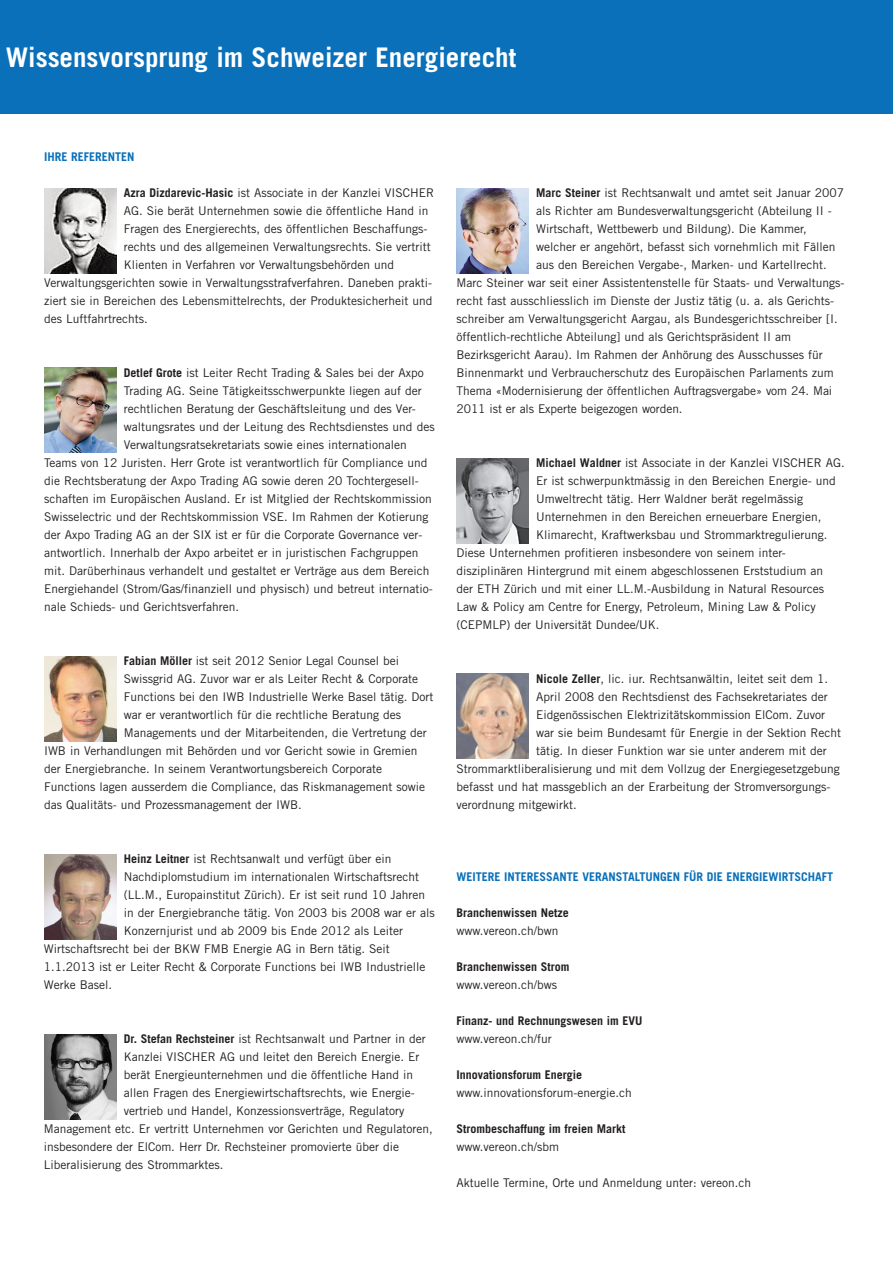
<style>
.page{position:relative;width:893px;height:1263px;background:#fff}
.page>*{position:absolute;margin:0;border:0;box-sizing:border-box;transform-origin:0 0}
.t1{font:700 27px "Trade Gothic";color:#fff}
.t2{font:12px "Trade Gothic";color:#231f20}
.t3{font:700 12px "Trade Gothic";color:#231f20}
.t4{font:700 12px "Trade Gothic";color:#0970b9}
.s1{font-weight:700}
</style>
<div class="page">
<div style="left:0;top:0;width:893px;height:114px;background:#0970b9"></div>
<img style="left:44px;top:368px;width:72px;height:85px">
<img style="left:44px;top:188px;width:72px;height:85px">
<img style="left:44px;top:1034px;width:72px;height:85px">
<img style="left:456px;top:188px;width:73px;height:85px">
<img style="left:456px;top:458px;width:73px;height:85px">
<img style="left:44px;top:656px;width:72px;height:85px">
<img style="left:456px;top:673px;width:73px;height:85px">
<img style="left:44px;top:854px;width:72px;height:85px">
<h1 class="t1" style="left:6px;top:40px;width:512px">Wissensvorsprung im Schweizer Energierecht</h1>
<p class="t4" style="left:44px;top:149px;width:92px">IHRE REFERENTEN</p>
<p class="t2" style="left:124px;top:185px;width:312px"><span class="s1">Azra Dizdarevic-Hasic</span> ist Associate in der Kanzlei VISCHER</p>
<p class="t2" style="left:124px;top:203px;width:306px">AG. Sie berät Unternehmen sowie die öffentliche Hand in</p>
<p class="t2" style="left:124px;top:221px;width:305px">Fragen des Energierechts, des öffentlichen Beschaffungs-</p>
<p class="t2" style="left:124px;top:239px;width:308px">rechts und des allgemeinen Verwaltungsrechts. Sie vertritt</p>
<p class="t2" style="left:124px;top:257px;width:272px">Klienten in Verfahren vor Verwaltungsbehörden und</p>
<p class="t2" style="left:44px;top:275px;width:389px">Verwaltungsgerichten sowie in Verwaltungsstrafverfahren. Daneben prakti-</p>
<p class="t2" style="left:44px;top:293px;width:390px">ziert sie in Bereichen des Lebensmittelrechts, der Produktesicherheit und</p>
<p class="t2" style="left:44px;top:311px;width:105px">des Luftfahrtrechts.</p>
<p class="t2" style="left:124px;top:365px;width:302px"><span class="s1">Detlef Grote</span> ist Leiter Recht Trading &amp; Sales bei der Axpo</p>
<p class="t2" style="left:124px;top:383px;width:300px">Trading AG. Seine Tätigkeitsschwerpunkte liegen auf der</p>
<p class="t2" style="left:124px;top:401px;width:293px">rechtlichen Beratung der Geschäftsleitung und des Ver-</p>
<p class="t2" style="left:124px;top:419px;width:312px">waltungsrates und der Leitung des Rechtsdienstes und des</p>
<p class="t2" style="left:124px;top:437px;width:285px">Verwaltungsratsekretariats sowie eines internationalen</p>
<p class="t2" style="left:44px;top:455px;width:385px">Teams von 12 Juristen. Herr Grote ist verantwortlich für Compliance und</p>
<p class="t2" style="left:44px;top:473px;width:376px">die Rechtsberatung der Axpo Trading AG sowie deren 20 Tochtergesell-</p>
<p class="t2" style="left:44px;top:491px;width:389px">schaften im Europäischen Ausland. Er ist Mitglied der Rechtskommission</p>
<p class="t2" style="left:44px;top:509px;width:386px">Swisselectric und der Rechtskommission VSE. Im Rahmen der Kotierung</p>
<p class="t2" style="left:44px;top:527px;width:380px">der Axpo Trading AG an der SIX ist er für die Corporate Governance ver-</p>
<p class="t2" style="left:44px;top:545px;width:376px">antwortlich. Innerhalb der Axpo arbeitet er in juristischen Fachgruppen</p>
<p class="t2" style="left:44px;top:563px;width:387px">mit. Darüberhinaus verhandelt und gestaltet er Verträge aus dem Bereich</p>
<p class="t2" style="left:44px;top:581px;width:390px">Energiehandel (Strom/Gas/finanziell und physisch) und betreut internatio-</p>
<p class="t2" style="left:44px;top:599px;width:197px">nale Schieds- und Gerichtsverfahren.</p>
<p class="t2" style="left:124px;top:653px;width:277px"><span class="s1">Fabian Möller</span> ist seit 2012 Senior Legal Counsel bei</p>
<p class="t2" style="left:124px;top:671px;width:296px">Swissgrid AG. Zuvor war er als Leiter Recht &amp; Corporate</p>
<p class="t2" style="left:124px;top:689px;width:311px">Functions bei den IWB Industrielle Werke Basel tätig. Dort</p>
<p class="t2" style="left:124px;top:707px;width:279px">war er verantwortlich für die rechtliche Beratung des</p>
<p class="t2" style="left:124px;top:725px;width:304px">Managements und der Mitarbeitenden, die Vertretung der</p>
<p class="t2" style="left:44px;top:743px;width:375px">IWB in Verhandlungen mit Behörden und vor Gericht sowie in Gremien</p>
<p class="t2" style="left:44px;top:761px;width:340px">der Energiebranche. In seinem Verantwortungsbereich Corporate</p>
<p class="t2" style="left:44px;top:779px;width:383px">Functions lagen ausserdem die Compliance, das Riskmanagement sowie</p>
<p class="t2" style="left:44px;top:797px;width:259px">das Qualitäts- und Prozessmanagement der IWB.</p>
<p class="t2" style="left:124px;top:851px;width:269px"><span class="s1">Heinz Leitner</span> ist Rechtsanwalt und verfügt über ein</p>
<p class="t2" style="left:124px;top:869px;width:297px">Nachdiplomstudium im internationalen Wirtschaftsrecht</p>
<p class="t2" style="left:124px;top:887px;width:303px">(LL.M., Europainstitut Zürich). Er ist seit rund 10 Jahren</p>
<p class="t2" style="left:124px;top:905px;width:312px">in der Energiebranche tätig. Von 2003 bis 2008 war er als</p>
<p class="t2" style="left:124px;top:923px;width:281px">Konzernjurist und ab 2009 bis Ende 2012 als Leiter</p>
<p class="t2" style="left:44px;top:941px;width:347px">Wirtschaftsrecht bei der BKW FMB Energie AG in Bern tätig. Seit</p>
<p class="t2" style="left:44px;top:959px;width:383px">1.1.2013 ist er Leiter Recht &amp; Corporate Functions bei IWB Industrielle</p>
<p class="t2" style="left:44px;top:977px;width:70px">Werke Basel.</p>
<p class="t2" style="left:124px;top:1031px;width:304px"><span class="s1">Dr. Stefan Rechsteiner</span> ist Rechtsanwalt und Partner in der</p>
<p class="t2" style="left:124px;top:1049px;width:297px">Kanzlei VISCHER AG und leitet den Bereich Energie. Er</p>
<p class="t2" style="left:124px;top:1067px;width:291px">berät Energieunternehmen und die öffentliche Hand in</p>
<p class="t2" style="left:124px;top:1085px;width:293px">allen Fragen des Energiewirtschaftsrechts, wie Energie-</p>
<p class="t2" style="left:124px;top:1103px;width:282px">vertrieb und Handel, Konzessionsverträge, Regulatory</p>
<p class="t2" style="left:44px;top:1121px;width:390px">Management etc. Er vertritt Unternehmen vor Gerichten und Regulatoren,</p>
<p class="t2" style="left:44px;top:1139px;width:357px">insbesondere der ElCom. Herr Dr. Rechsteiner promovierte über die</p>
<p class="t2" style="left:44px;top:1157px;width:181px">Liberalisierung des Strommarktes.</p>
<p class="t2" style="left:536px;top:185px;width:309px"><span class="s1">Marc Steiner</span> ist Rechtsanwalt und amtet seit Januar 2007</p>
<p class="t2" style="left:536px;top:203px;width:297px">als Richter am Bundesverwaltungsgericht (Abteilung II -</p>
<p class="t2" style="left:536px;top:221px;width:272px">Wirtschaft, Wettbewerb und Bildung). Die Kammer,</p>
<p class="t2" style="left:536px;top:239px;width:301px">welcher er angehört, befasst sich vornehmlich mit Fällen</p>
<p class="t2" style="left:536px;top:257px;width:292px">aus den Bereichen Vergabe-, Marken- und Kartellrecht.</p>
<p class="t2" style="left:456px;top:275px;width:389px">Marc Steiner war seit einer Assistentenstelle für Staats- und Verwaltungs-</p>
<p class="t2" style="left:456px;top:293px;width:379px">recht fast ausschliesslich im Dienste der Justiz tätig (u. a. als Gerichts-</p>
<p class="t2" style="left:456px;top:311px;width:383px">schreiber am Verwaltungsgericht Aargau, als Bundesgerichtsschreiber [I.</p>
<p class="t2" style="left:456px;top:329px;width:336px">öffentlich-rechtliche Abteilung] und als Gerichtspräsident II am</p>
<p class="t2" style="left:456px;top:347px;width:368px">Bezirksgericht Aarau). Im Rahmen der Anhörung des Ausschusses für</p>
<p class="t2" style="left:456px;top:365px;width:379px">Binnenmarkt und Verbraucherschutz des Europäischen Parlaments zum</p>
<p class="t2" style="left:456px;top:383px;width:377px">Thema «Modernisierung der öffentlichen Auftragsvergabe» vom 24. Mai</p>
<p class="t2" style="left:456px;top:401px;width:228px">2011 ist er als Experte beigezogen worden.</p>
<p class="t2" style="left:536px;top:455px;width:310px"><span class="s1">Michael Waldner</span> ist Associate in der Kanzlei VISCHER AG.</p>
<p class="t2" style="left:536px;top:473px;width:301px">Er ist schwerpunktmässig in den Bereichen Energie- und</p>
<p class="t2" style="left:536px;top:491px;width:268px">Umweltrecht tätig. Herr Waldner berät regelmässig</p>
<p class="t2" style="left:536px;top:509px;width:287px">Unternehmen in den Bereichen erneuerbare Energien,</p>
<p class="t2" style="left:536px;top:527px;width:293px">Klimarecht, Kraftwerksbau und Strommarktregulierung.</p>
<p class="t2" style="left:456px;top:545px;width:331px">Diese Unternehmen profitieren insbesondere von seinem inter-</p>
<p class="t2" style="left:456px;top:563px;width:368px">disziplinären Hintergrund mit einem abgeschlossenen Erststudium an</p>
<p class="t2" style="left:456px;top:581px;width:369px">der ETH Zürich und mit einer LL.M.-Ausbildung in Natural Resources</p>
<p class="t2" style="left:456px;top:599px;width:361px">Law &amp; Policy am Centre for Energy, Petroleum, Mining Law &amp; Policy</p>
<p class="t2" style="left:456px;top:617px;width:205px">(CEPMLP) der Universität Dundee/UK.</p>
<p class="t2" style="left:536px;top:671px;width:293px"><span class="s1">Nicole Zeller</span>, lic. iur. Rechtsanwältin, leitet seit dem 1.</p>
<p class="t2" style="left:536px;top:689px;width:293px">April 2008 den Rechtsdienst des Fachsekretariates der</p>
<p class="t2" style="left:536px;top:707px;width:290px">Eidgenössischen Elektrizitätskommission ElCom. Zuvor</p>
<p class="t2" style="left:536px;top:725px;width:306px">war sie beim Bundesamt für Energie in der Sektion Recht</p>
<p class="t2" style="left:536px;top:743px;width:292px">tätig. In dieser Funktion war sie unter anderem mit der</p>
<p class="t2" style="left:456px;top:761px;width:385px">Strommarktliberalisierung und mit dem Vollzug der Energiegesetzgebung</p>
<p class="t2" style="left:456px;top:779px;width:376px">befasst und hat massgeblich an der Erarbeitung der Stromversorgungs-</p>
<p class="t2" style="left:456px;top:797px;width:122px">verordnung mitgewirkt.</p>
<p class="t4" style="left:456px;top:869px;width:378px">WEITERE INTERESSANTE VERANSTALTUNGEN FÜR DIE ENERGIEWIRTSCHAFT</p>
<p class="t3" style="left:456px;top:905px;width:114px">Branchenwissen Netze</p>
<p class="t2" style="left:456px;top:923px;width:104px">www.vereon.ch/bwn</p>
<p class="t3" style="left:456px;top:959px;width:114px">Branchenwissen Strom</p>
<p class="t2" style="left:456px;top:977px;width:102px">www.vereon.ch/bws</p>
<p class="t3" style="left:456px;top:1013px;width:187px">Finanz- und Rechnungswesen im EVU</p>
<p class="t2" style="left:456px;top:1031px;width:97px">www.vereon.ch/fur</p>
<p class="t3" style="left:456px;top:1067px;width:127px">Innovationsforum Energie</p>
<p class="t2" style="left:456px;top:1085px;width:177px">www.innovationsforum-energie.ch</p>
<p class="t3" style="left:456px;top:1121px;width:170px">Strombeschaffung im freien Markt</p>
<p class="t2" style="left:456px;top:1139px;width:104px">www.vereon.ch/sbm</p>
<p class="t2" style="left:456px;top:1175px;width:296px">Aktuelle Termine, Orte und Anmeldung unter: vereon.ch</p>
</div>
